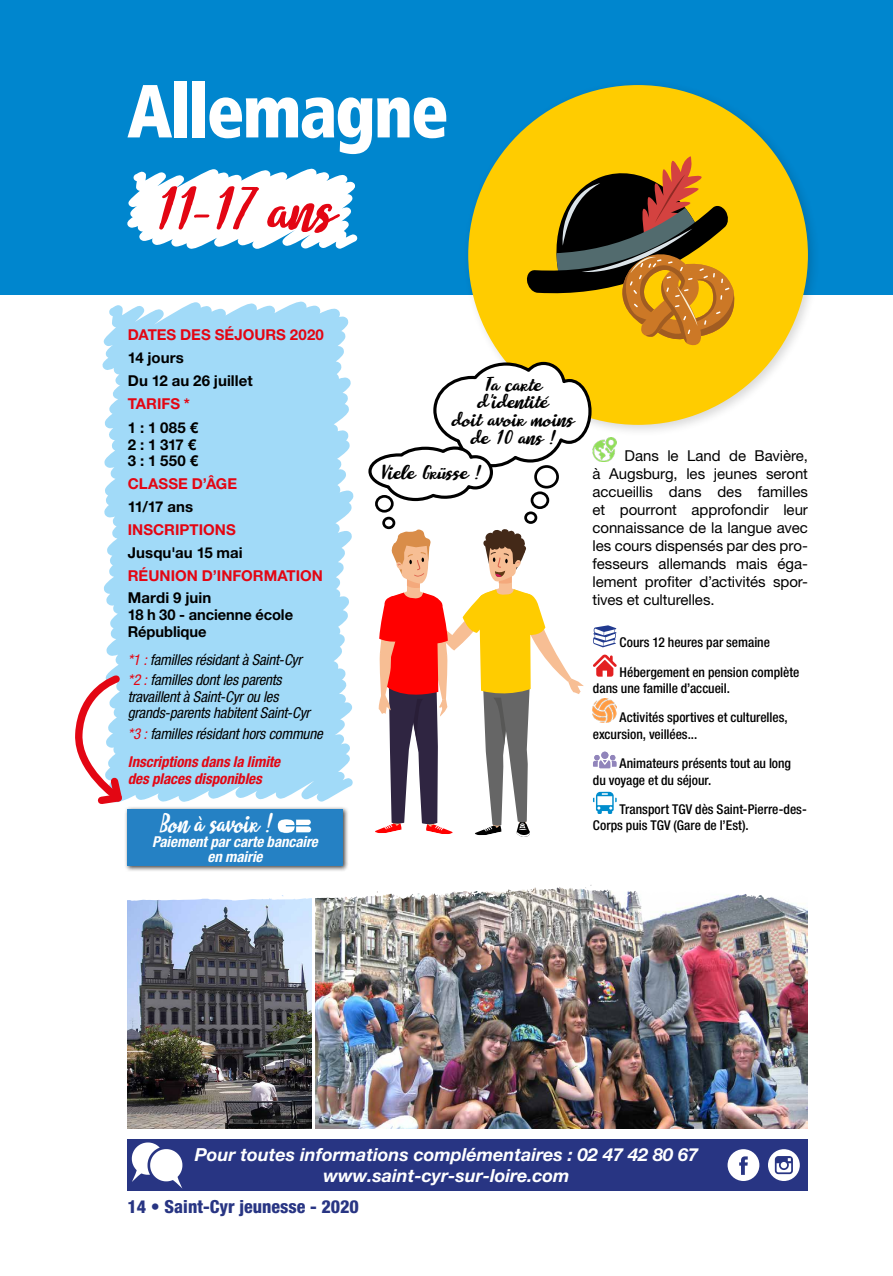
<style>
.page{position:relative;width:893px;height:1276px;background:#fff}
.page>*{position:absolute;margin:0;border:0;box-sizing:border-box;transform-origin:0 0}
.t1{font:900 condensed 75px "Frutiger";letter-spacing:-.025em;color:#fff;scale:.9 1}
.t2{font:italic 60px "Molleat";color:#e30613;scale:1.12 1}
.t3{font:italic 27px "Molleat";color:#fff}
.t4{font:italic 19.95px/17.7px "Molleat";color:#000;text-align:center;scale:1.23 1}
.t5{font:italic 700 18px/21.6px "Helvetica Neue LT Pro";color:#fff;text-align:center}
.t6{font:800 condensed 18px "Helvetica Neue LT Std";color:#283583}
.t7{font:15px/18px "Helvetica Neue LT Pro";letter-spacing:-.005em;color:#000;text-align:justify}
.t8{font:italic condensed 15px/20.7px "Helvetica Neue LT Pro";letter-spacing:-.015em;color:#000}
.t9{font:700 15px/16.5px "Helvetica Neue LT Std";color:#000}
.t10{font:700 15px "Helvetica Neue LT Std";color:#e30613}
.t11{font:italic 700 condensed 15px/16.5px "Helvetica Neue LT Std";letter-spacing:-.005em;color:#e30613}
.t12{font:italic 700 condensed 15px/15px "Helvetica Neue LT Std";letter-spacing:-.005em;color:#fff;text-align:center}
.t13{font:500 condensed 13.5px/29.2px "Helvetica Neue LT Pro";color:#000}
.s1{color:#e30613}
</style>
<div class="page">
<img style="left:127px;top:904px;width:184px;height:224px">
<img style="left:315px;top:904px;width:493px;height:224px">
<svg style="left:127px;top:885px;width:667px;height:19px"></svg>
<div style="left:0;top:0;width:893px;height:294px;background:#0086ce"></div>
<div style="left:462px;top:79px;width:358px;height:358px;background:#000;opacity:.15"></div>
<div style="left:468px;top:85px;width:340px;height:340px;background:#fc0;border-radius:50%"></div>
<svg style="left:593px;top:625px;width:24px;height:22px"></svg>
<svg style="left:593px;top:654px;width:24px;height:22px"></svg>
<img style="left:593px;top:698px;width:24px;height:24px">
<svg style="left:593px;top:751px;width:24px;height:17px"></svg>
<svg style="left:593px;top:792px;width:24px;height:22px"></svg>
<img style="left:592px;top:437px;width:24px;height:24px">
<div style="left:128px;top:1139px;width:680px;height:52px;background:#283583"></div>
<svg style="left:132px;top:1142px;width:50px;height:46px"></svg>
<svg style="left:728px;top:1149px;width:31px;height:32px"></svg>
<svg style="left:768px;top:1149px;width:32px;height:32px"></svg>
<svg style="left:127px;top:168px;width:231px;height:81px"></svg>
<svg style="left:433px;top:360px;width:157px;height:139px"></svg>
<img style="left:367px;top:445px;width:124px;height:684px">
<div style="left:376px;top:496px;width:16px;height:15px;background:#fff;border-radius:50%"></div>
<div style="left:375px;top:495px;width:19px;height:17px;border:3px solid #000;border-radius:50%"></div>
<div style="left:384px;top:518px;width:10px;height:10px;background:#fff;border-radius:50%"></div>
<div style="left:382px;top:517px;width:13px;height:12px;border:3px solid #000;border-radius:50%"></div>
<div style="left:532px;top:493px;width:16px;height:15px;background:#fff;border-radius:50%"></div>
<div style="left:531px;top:491px;width:18px;height:18px;border:3px solid #000;border-radius:50%"></div>
<div style="left:536px;top:466px;width:22px;height:21px;background:#fff;border-radius:50%"></div>
<div style="left:534px;top:465px;width:25px;height:23px;border:3px solid #000;border-radius:50%"></div>
<div style="left:524px;top:511px;width:13px;height:13px;border:3px solid #000;border-radius:50%"></div>
<svg style="left:375px;top:528px;width:209px;height:309px"></svg>
<svg style="left:527px;top:156px;width:208px;height:190px"></svg>
<svg style="left:102px;top:301px;width:252px;height:501px;background:#a9ddf8"></svg>
<svg style="left:75px;top:671px;width:52px;height:133px"></svg>
<div style="left:124px;top:806px;width:225px;height:66px;background:#000;opacity:.75"></div>
<div style="left:127px;top:809px;width:216px;height:57px;background:#2581c4"></div>
<svg style="left:277px;top:819px;width:34px;height:14px"></svg>
<h1 class="t1" style="left:127px;top:65px;width:359px">Allemagne</h1>
<h2 class="t2" style="left:152px;top:174px;width:163px">11-17 ans</h2>
<p class="t10" style="left:128px;top:325px;width:198px">DATES DES SÉJOURS 2020</p>
<p class="t9" style="left:128px;top:346px;width:126px;line-height:22.8px">14 jours<br>Du 12 au 26 juillet</p>
<p class="t10" style="left:128px;top:394px;width:64px">TARIFS *</p>
<p class="t9" style="left:128px;top:419px;width:72px">1 : 1 085 €<br>2 : 1 317 €<br>3 : 1 550 €</p>
<p class="t10" style="left:128px;top:474px;width:111px">CLASSE D’ÂGE</p>
<p class="t9" style="left:128px;top:498px;width:67px">11/17 ans</p>
<p class="t10" style="left:128px;top:520px;width:109px">INSCRIPTIONS</p>
<p class="t9" style="left:128px;top:544px;width:117px">Jusqu'au 15 mai</p>
<p class="t10" style="left:128px;top:566px;width:197px">RÉUNION D’INFORMATION</p>
<p class="t9" style="left:128px;top:589px;width:167px">Mardi 9 juin<br>18 h 30 - ancienne école<br>République</p>
<p class="t8" style="left:128px;top:649px;width:175px"><span class="s1">*1 :</span> familles résidant à Saint-Cyr <span class="s1">*2 :</span> familles dont les parents</p>
<p class="t8" style="left:128px;top:689px;width:184px;line-height:16.5px">travaillent à Saint-Cyr ou les grands-parents habitent Saint-Cyr</p>
<p class="t8" style="left:128px;top:724px;width:196px"><span class="s1">*3 :</span> familles résidant hors commune</p>
<p class="t11" style="left:128px;top:754px;width:154px">Inscriptions dans la limite des places disponibles</p>
<h3 class="t3" style="left:158px;top:807px;width:114px">Bon à savoir !</h3>
<p class="t12" style="left:152px;top:834px;width:167px">Paiement par carte bancaire en mairie</p>
<h3 class="t4" style="left:451px;top:375px;width:101px">Ta carte d'identité<br>doit avoir moins de 10 ans !</h3>
<h3 class="t4" style="left:379px;top:463px;width:83px">Viele Grüsse !</h3>
<p class="t7" style="left:592px;top:447px;width:217px;text-indent:32px">Dans le Land de Bavière, à Augsburg, les jeunes seront accueillis dans des familles et pourront approfondir leur connaissance de la langue avec les cours dispensés par des pro&shy;fesseurs allemands mais éga&shy;lement profiter d’activités spor&shy;tives et culturelles.</p>
<p class="t13" style="left:620px;top:628px;width:181px">Cours 12 heures par semaine<br>Hébergement en pension complète</p>
<p class="t13" style="left:620px;top:673px;width:170px;text-indent:-27px">dans une famille d’accueil.<br>Activités sportives et culturelles,</p>
<p class="t13" style="left:620px;top:719px;width:173px;text-indent:-27px">excursion, veillées...<br>Animateurs présents tout au long</p>
<p class="t13" style="left:620px;top:765px;width:189px;text-indent:-27px">du voyage et du séjour.<br>Transport TGV dès Saint-Pierre-des-</p>
<p class="t13" style="left:593px;top:811px;width:157px">Corps puis TGV (Gare de l’Est).</p>
<h3 class="t5" style="left:195px;top:1143px;width:505px">Pour toutes informations complémentaires : 02 47 42 80 67 www.saint-cyr-sur-loire.com</h3>
<h3 class="t6" style="left:128px;top:1195px;width:233px">14 • Saint-Cyr jeunesse - 2020</h3>
</div>
